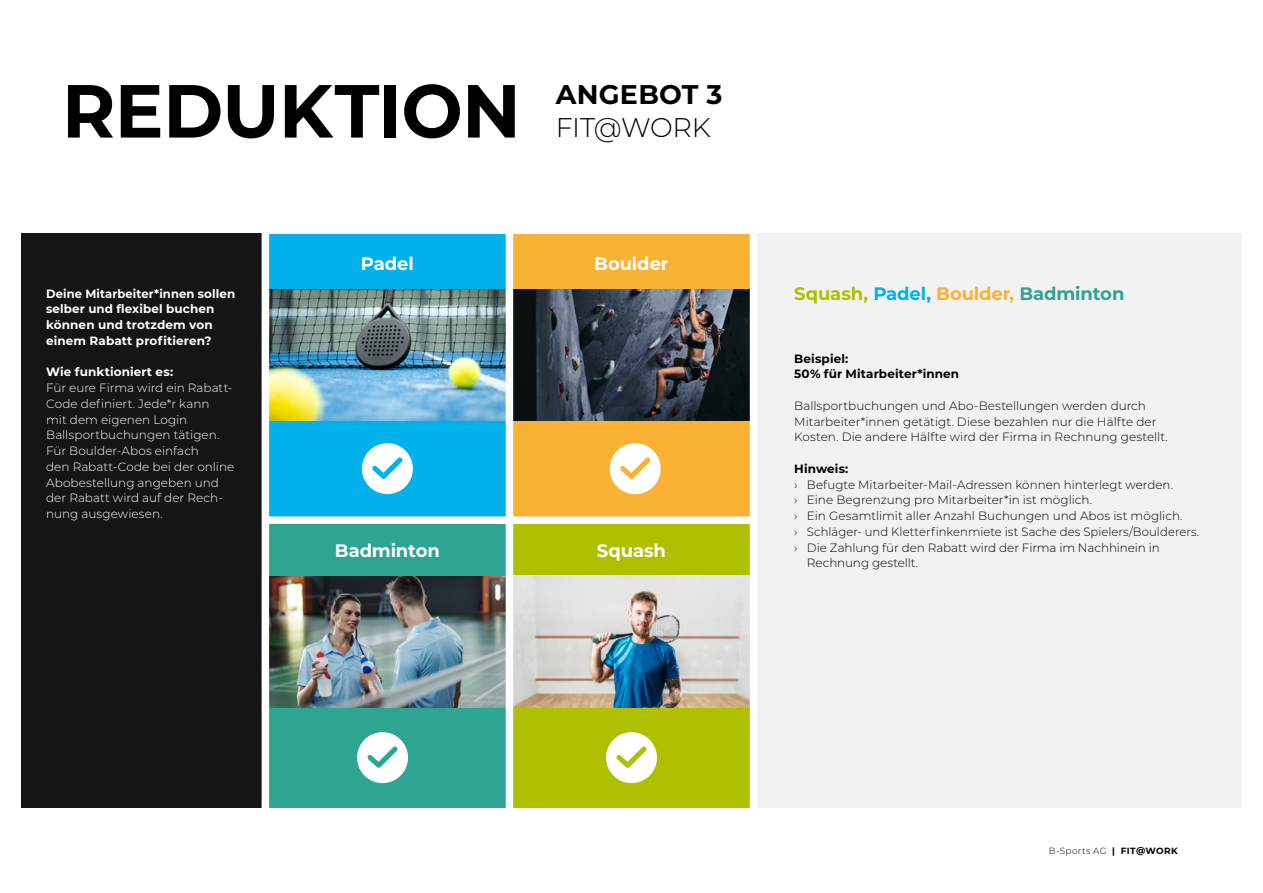
<style>
.page{position:relative;width:1263px;height:893px;background:#fff}
.page>*{position:absolute;margin:0;border:0;box-sizing:border-box;transform-origin:0 0}
.t1{font:700 75px "Montserrat";letter-spacing:-.01em;color:#000}
.t2{font:700 27px "Montserrat";letter-spacing:.01em;color:#000}
.t3{font:300 27px "Montserrat";letter-spacing:-.005em;color:#000}
.t4{font:700 18px "Montserrat";letter-spacing:-.005em;color:#2da592}
.t5{font:700 18px "Montserrat";letter-spacing:-.005em;color:#fff}
.t6{font:300 12px/15.8px "Montserrat";color:#000}
.t7{font:300 12px/15.8px "Montserrat";letter-spacing:.005em;color:#fff}
.t8{font:700 12px/15.8px "Montserrat";letter-spacing:.01em;color:#fff;scale:.96 1}
.t9{font:700 12px/15.8px "Montserrat";letter-spacing:.01em;color:#000}
.t10{font:700 12px "Montserrat";letter-spacing:.01em;color:#fff}
.t11{font:300 9px "Montserrat";letter-spacing:.04em;color:#000}
.s1{color:#aec000}
.s2{color:#00b1eb}
.s3{color:#f9b234}
.s4{font-weight:700}
</style>
<div class="page">
<div style="left:509px;top:378px;width:244px;height:142px;background:#f9b234"></div>
<div style="left:265px;top:378px;width:244px;height:142px;background:#00b1eb"></div>
<div style="left:265px;top:234px;width:244px;height:55px;background:#00b1eb"></div>
<div style="left:265px;top:591px;width:244px;height:217px;background:#2da592"></div>
<img style="left:269px;top:289px;width:237px;height:132px">
<div style="left:509px;top:655px;width:244px;height:153px;background:#aec000"></div>
<div style="left:509px;top:520px;width:244px;height:55px;background:#aec000"></div>
<img style="left:269px;top:575px;width:481px;height:132px">
<div style="left:265px;top:520px;width:244px;height:55px;background:#2da592"></div>
<div style="left:509px;top:234px;width:244px;height:55px;background:#f9b234"></div>
<img style="left:513px;top:289px;width:237px;height:132px">
<div style="left:506px;top:225px;width:7px;height:592px;background:#fff"></div>
<div style="left:265px;top:516px;width:492px;height:8px;background:#fff"></div>
<div style="left:753px;top:234px;width:489px;height:574px;background:#f2f2f2"></div>
<div style="left:21px;top:234px;width:244px;height:574px;background:#151517"></div>
<div style="left:262px;top:228px;width:7px;height:593px;background:#fff"></div>
<div style="left:750px;top:228px;width:7px;height:593px;background:#fff"></div>
<svg style="left:362px;top:443px;width:51px;height:51px"></svg>
<svg style="left:357px;top:732px;width:51px;height:51px"></svg>
<svg style="left:610px;top:443px;width:51px;height:51px"></svg>
<svg style="left:606px;top:732px;width:51px;height:51px"></svg>
<h1 class="t1" style="left:62px;top:57px;width:460px">REDUKTION</h1>
<h2 class="t2" style="left:556px;top:75px;width:168px">ANGEBOT 3</h2>
<h2 class="t3" style="left:556px;top:109px;width:157px">FIT@WORK</h2>
<p class="t8" style="left:46px;top:285px;width:199px">Deine Mitarbeiter*innen sollen selber und flexibel buchen können und trotzdem von einem Rabatt profitieren?</p>
<p class="t10" style="left:46px;top:363px;width:129px">Wie funktioniert es:</p>
<p class="t7" style="left:46px;top:380px;width:190px">Für eure Firma wird ein Rabatt-<br>Code definiert. Jede*r kann<br>mit dem eigenen Login<br>Ballsportbuchungen tätigen.<br>Für Boulder-Abos einfach<br>den Rabatt-Code bei der online<br>Abobestellung angeben und der Rabatt wird auf der Rech&shy;nung ausgewiesen.</p>
<h3 class="t5" style="left:361px;top:251px;width:54px">Padel</h3>
<h3 class="t5" style="left:594px;top:251px;width:76px">Boulder</h3>
<h3 class="t5" style="left:335px;top:537px;width:107px">Badminton</h3>
<h3 class="t5" style="left:597px;top:537px;width:71px">Squash</h3>
<h3 class="t4" style="left:794px;top:280px;width:332px"><span class="s1">Squash,</span> <span class="s2">Padel,</span> <span class="s3">Boulder,</span> Badminton</h3>
<p class="t9" style="left:794px;top:350px;width:166px">Beispiel:<br>50% für Mitarbeiter*innen</p>
<p class="t6" style="left:794px;top:397px;width:375px">Ballsportbuchungen und Abo-Bestellungen werden durch<br>Mitarbeiter*innen getätigt. Diese bezahlen nur die Hälfte der<br>Kosten. Die andere Hälfte wird der Firma in Rechnung gestellt.</p>
<p class="t9" style="left:794px;top:460px;width:56px">Hinweis:</p>
<p class="t6" style="left:794px;top:476px;width:380px">› Befugte Mitarbeiter-Mail-Adressen können hinterlegt werden.</p>
<p class="t6" style="left:794px;top:492px;width:299px">› Eine Begrenzung pro Mitarbeiter*in ist möglich.</p>
<p class="t6" style="left:794px;top:508px;width:390px">› Ein Gesamtlimit aller Anzahl Buchungen und Abos ist möglich.</p>
<p class="t6" style="left:794px;top:523px;width:407px">› Schläger- und Kletterfinkenmiete ist Sache des Spielers/Boulderers.</p>
<p class="t6" style="left:794px;top:539px;width:367px">› Die Zahlung für den Rabatt wird der Firma im Nachhinein in</p>
<p class="t6" style="left:807px;top:555px;width:113px">Rechnung gestellt.</p>
<p class="t11" style="left:1049px;top:844px;width:131px">B-Sports AG <span class="s4">| FIT@WORK</span></p>
</div>
